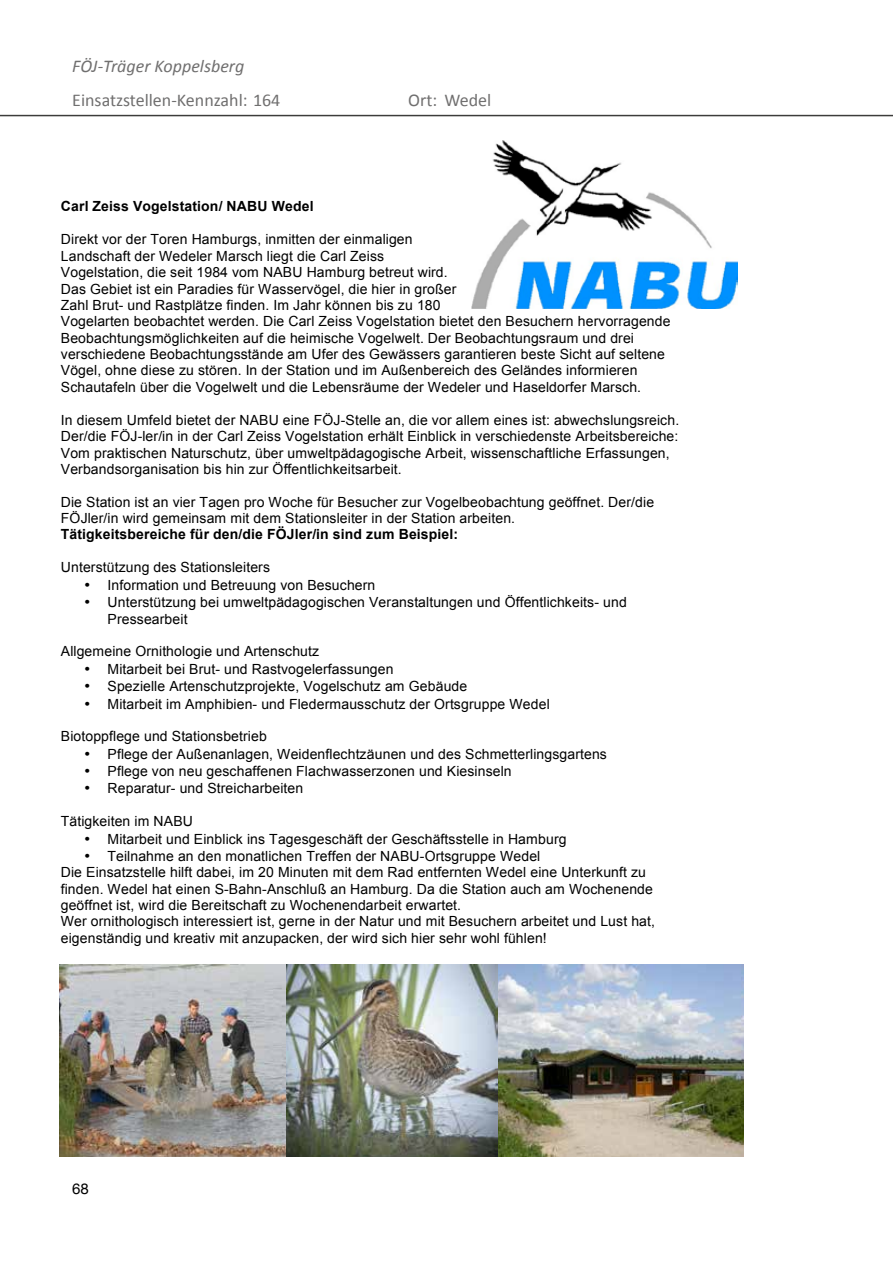
<style>
.page{position:relative;width:893px;height:1263px;background:#fff}
.page>*{position:absolute;margin:0;border:0;box-sizing:border-box;transform-origin:0 0}
.t1{font:18px "Calibri";color:#706f6f}
.t2{font:italic 18px "Calibri";color:#706f6f}
.t3{font:15px "Helvetica Neue";color:#000}
.t4{font:13.95px/16.5px "Arial";letter-spacing:.01em;color:#000}
.t5{font:700 13.95px "Arial";letter-spacing:.01em;color:#000}
</style>
<div class="page">
<hr style="left:0;top:115px;width:893px;height:1px;background:#3c3c3b">
<img style="left:60px;top:964px;width:227px;height:193px">
<img style="left:497px;top:964px;width:246px;height:193px">
<img style="left:287px;top:964px;width:210px;height:193px">
<img style="left:471px;top:140px;width:266px;height:169px">
<p class="t2" style="left:72px;top:53px;width:174px">FÖJ-Träger Koppelsberg</p>
<p class="t1" style="left:72px;top:88px;width:210px">Einsatzstellen-Kennzahl: 164</p>
<p class="t1" style="left:408px;top:88px;width:85px">Ort: Wedel</p>
<p class="t5" style="left:61px;top:197px;width:254px">Carl Zeiss Vogelstation/ NABU Wedel</p>
<p class="t4" style="left:61px;top:231px;width:611px">Direkt vor der Toren Hamburgs, inmitten der einmaligen<br>Landschaft der Wedeler Marsch liegt die Carl Zeiss<br>Vogelstation, die seit 1984 vom NABU Hamburg betreut wird.<br>Das Gebiet ist ein Paradies für Wasservögel, die hier in großer<br>Zahl Brut- und Rastplätze finden. Im Jahr können bis zu 180<br>Vogelarten beobachtet werden. Die Carl Zeiss Vogelstation bietet den Besuchern hervorragende Beobachtungsmöglichkeiten auf die heimische Vogelwelt. Der Beobachtungsraum und drei verschiedene Beobachtungsstände am Ufer des Gewässers garantieren beste Sicht auf seltene Vögel, ohne diese zu stören. In der Station und im Außenbereich des Geländes informieren Schautafeln über die Vogelwelt und die Lebensräume der Wedeler und Haseldorfer Marsch.</p>
<p class="t4" style="left:61px;top:412px;width:620px">In diesem Umfeld bietet der NABU eine FÖJ-Stelle an, die vor allem eines ist: abwechslungsreich.<br>Der/die FÖJ-ler/in in der Carl Zeiss Vogelstation erhält Einblick in verschiedenste Arbeitsbereiche:<br>Vom praktischen Naturschutz, über umweltpädagogische Arbeit, wissenschaftliche Erfassungen, Verbandsorganisation bis hin zur Öffentlichkeitsarbeit.</p>
<p class="t4" style="left:61px;top:494px;width:595px">Die Station ist an vier Tagen pro Woche für Besucher zur Vogelbeobachtung geöffnet. Der/die<br>FÖJler/in wird gemeinsam mit dem Stationsleiter in der Station arbeiten.</p>
<p class="t5" style="left:61px;top:525px;width:399px">Tätigkeitsbereiche für den/die FÖJler/in sind zum Beispiel:</p>
<p class="t4" style="left:61px;top:559px;width:211px">Unterstützung des Stationsleiters</p>
<p class="t4" style="left:84px;top:577px;width:293px">• Information und Betreuung von Besuchern</p>
<p class="t4" style="left:108px;top:594px;width:521px;text-indent:-23px">• Unterstützung bei umweltpädagogischen Veranstaltungen und Öffentlichkeits- und<br>Pressearbeit</p>
<p class="t4" style="left:61px;top:643px;width:260px">Allgemeine Ornithologie und Artenschutz</p>
<p class="t4" style="left:84px;top:661px;width:311px">• Mitarbeit bei Brut- und Rastvogelerfassungen</p>
<p class="t4" style="left:84px;top:678px;width:385px">• Spezielle Artenschutzprojekte, Vogelschutz am Gebäude</p>
<p class="t4" style="left:84px;top:695px;width:467px">• Mitarbeit im Amphibien- und Fledermausschutz der Ortsgruppe Wedel</p>
<p class="t4" style="left:61px;top:728px;width:207px">Biotoppflege und Stationsbetrieb</p>
<p class="t4" style="left:84px;top:746px;width:524px">• Pflege der Außenanlagen, Weidenflechtzäunen und des Schmetterlingsgartens</p>
<p class="t4" style="left:84px;top:763px;width:429px">• Pflege von neu geschaffenen Flachwasserzonen und Kiesinseln</p>
<p class="t4" style="left:84px;top:780px;width:221px">• Reparatur- und Streicharbeiten</p>
<p class="t4" style="left:61px;top:813px;width:134px">Tätigkeiten im NABU</p>
<p class="t4" style="left:84px;top:830px;width:484px">• Mitarbeit und Einblick ins Tagesgeschäft der Geschäftsstelle in Hamburg</p>
<p class="t4" style="left:61px;top:848px;width:596px;text-indent:23px">• Teilnahme an den monatlichen Treffen der NABU-Ortsgruppe Wedel<br>Die Einsatzstelle hilft dabei, im 20 Minuten mit dem Rad entfernten Wedel eine Unterkunft zu finden. Wedel hat einen S-Bahn-Anschluß an Hamburg. Da die Station auch am Wochenende geöffnet ist, wird die Bereitschaft zu Wochenendarbeit erwartet.<br>Wer ornithologisch interessiert ist, gerne in der Natur und mit Besuchern arbeitet und Lust hat, eigenständig und kreativ mit anzupacken, der wird sich hier sehr wohl fühlen!</p>
<p class="t3" style="left:72px;top:1178px;width:18px">68</p>
</div>
